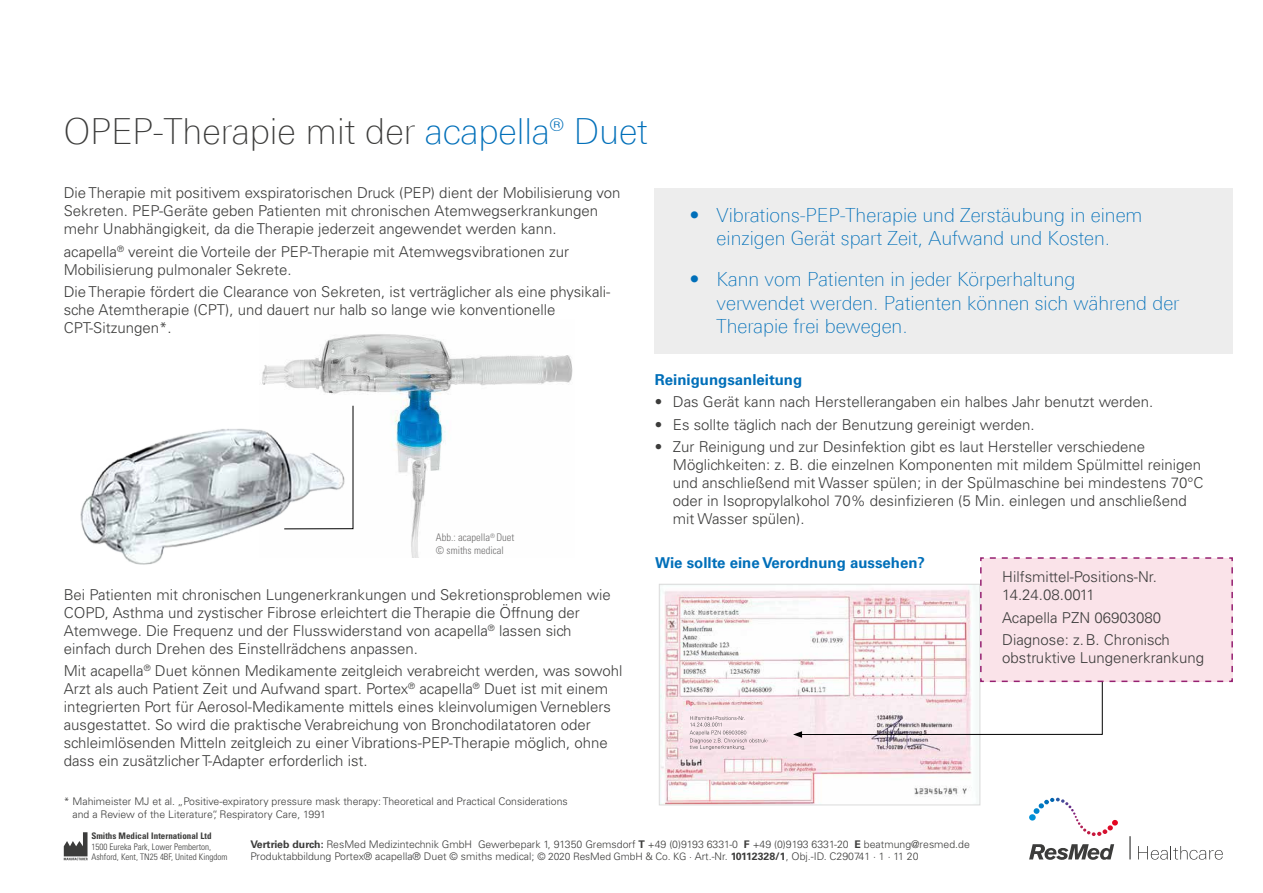
<style>
.page{position:relative;width:1263px;height:893px;background:#fff}
.page>*{position:absolute;margin:0;border:0;box-sizing:border-box;transform-origin:0 0}
.t1{font:100 36px "Linotype Univers 230";color:#3c3c3b}
.t2{font:100 19.5px/23.4px "Linotype Univers 230";color:#006fb9;text-align:center}
.t3{font:300 15px/18px "Univers LT Std";color:#3c3c3b}
.t4{font:700 15px "Univers LT Std";color:#006fb9}
.t5{font:300 10.5px/12.6px "Univers LT Std";color:#3c3c3b}
.t6{font:300 condensed 10.5px/12.6px "Univers LT Std";color:#706f6f}
.t7{font:300 condensed 9px/10.5px "Univers LT Std";color:#3c3c3b}
.t8{font:700 condensed 9px "Univers LT Std";color:#3c3c3b}
.s1{color:#006fb9}
.s2{font-weight:700}
.s3{font-size:10.2px}
</style>
<div class="page">
<img style="left:262px;top:334px;width:311px;height:224px">
<img style="left:81px;top:426px;width:271px;height:139px">
<svg style="left:284px;top:405px;width:69px;height:124px"></svg>
<img style="left:661px;top:591px;width:311px;height:212px">
<div style="left:659px;top:584px;width:321px;height:221px;border:1px solid #dadada"></div>
<div style="left:655px;top:188px;width:578px;height:165px;background:#ededed"></div>
<svg style="left:690px;top:716px;width:78px;height:34px;background:#e8d7dc"></svg>
<svg style="left:793px;top:557px;width:440px;height:181px"></svg>
<div style="left:1029px;top:814px;width:7px;height:7px;background:#0090d7;border-radius:50%"></div>
<svg style="left:1033px;top:798px;width:85px;height:38px"></svg>
<svg style="left:1029px;top:844px;width:85px;height:16px"></svg>
<hr style="left:1129px;top:836px;width:2px;height:23px;background:#3c3c3b">
<svg style="left:1138px;top:846px;width:85px;height:14px"></svg>
<svg style="left:64px;top:832px;width:24px;height:28px"></svg>
<h1 class="t1" style="left:64px;top:110px;width:586px">OPEP-Therapie mit der <span class="s1">acapella® Duet</span></h1>
<p class="t3" style="left:64px;top:184px;width:558px">Die Therapie mit positivem exspiratorischen Druck (PEP) dient der Mobilisierung von<br>Sekreten. PEP-Geräte geben Patienten mit chronischen Atemwegserkrankungen mehr Unabhängigkeit, da die Therapie jederzeit angewendet werden kann.</p>
<p class="t3" style="left:64px;top:242px;width:507px">acapella<sup>®</sup> vereint die Vorteile der PEP-Therapie mit Atemwegsvibrationen zur<br>Mobilisierung pulmonaler Sekrete.</p>
<p class="t3" style="left:64px;top:283px;width:548px">Die Therapie fördert die Clearance von Sekreten, ist verträglicher als eine physikali&shy;sche Atemtherapie (CPT), und dauert nur halb so lange wie konventionelle<br>CPT-Sitzungen*.</p>
<p class="t6" style="left:436px;top:531px;width:80px">Abb.: acapella<sup>®</sup> Duet © smiths medical</p>
<p class="t3" style="left:64px;top:586px;width:549px">Bei Patienten mit chronischen Lungenerkrankungen und Sekretionsproblemen wie COPD, Asthma und zystischer Fibrose erleichtert die Therapie die Öffnung der Atemwege. Die Frequenz und der Flusswiderstand von acapella<sup>®</sup> lassen sich einfach durch Drehen des Einstellrädchens anpassen.</p>
<p class="t3" style="left:64px;top:662px;width:560px">Mit acapella<sup>®</sup> Duet können Medikamente zeitgleich verabreicht werden, was sowohl Arzt als auch Patient Zeit und Aufwand spart. Portex<sup>®</sup> acapella<sup>®</sup> Duet ist mit einem integrierten Port für Aerosol-Medikamente mittels eines kleinvolumigen Verneblers ausgestattet. So wird die praktische Verabreichung von Bronchodilatatoren oder schleimlösenden Mitteln zeitgleich zu einer Vibrations-PEP-Therapie möglich, ohne dass ein zusätzlicher T-Adapter erforderlich ist.</p>
<p class="t5" style="left:73px;top:795px;width:497px;text-indent:-9px">* Mahimeister MJ et al. „Positive-expiratory pressure mask therapy: Theoretical and Practical Considerations and a Review of the Literature“, Respiratory Care, 1991</p>
<h2 class="t2" style="left:690px;top:203px;width:454px">• Vibrations-PEP-Therapie und Zerstäubung in einem einzigen Gerät spart Zeit, Aufwand und Kosten.</h2>
<h2 class="t2" style="left:717px;top:268px;width:464px;text-align:left;text-indent:-27px">• Kann vom Patienten in jeder Körperhaltung<br>verwendet werden. Patienten können sich während der<br>Therapie frei bewegen.</h2>
<p class="t4" style="left:655px;top:371px;width:149px">Reinigungsanleitung</p>
<p class="t3" style="left:655px;top:393px;width:500px">• Das Gerät kann nach Herstellerangaben ein halbes Jahr benutzt werden.</p>
<p class="t3" style="left:655px;top:415px;width:381px">• Es sollte täglich nach der Benutzung gereinigt werden.</p>
<p class="t3" style="left:673px;top:438px;width:532px;text-indent:-18px">• Zur Reinigung und zur Desinfektion gibt es laut Hersteller verschiedene Möglichkeiten: z. B. die einzelnen Komponenten mit mildem Spülmittel reinigen und anschließend mit Wasser spülen; in der Spülmaschine bei mindestens 70°C oder in Isopropylalkohol 70% desinfizieren (5 Min. einlegen und anschließend mit Wasser spülen).</p>
<p class="t4" style="left:655px;top:554px;width:271px">Wie sollte eine Verordnung aussehen?</p>
<p class="t3" style="left:1002px;top:568px;width:156px">Hilfsmittel-Positions-Nr.<br>14.24.08.0011</p>
<p class="t3" style="left:1002px;top:606px;width:169px;line-height:22.2px">Acapella PZN 06903080<br>Diagnose: z.B. Chronisch</p>
<p class="t3" style="left:1002px;top:648px;width:203px">obstruktive Lungenerkrankung</p>
<p class="t8" style="left:91px;top:830px;width:122px">Smiths Medical International Ltd</p>
<p class="t7" style="left:91px;top:841px;width:138px">1500 Eureka Park, Lower Pemberton,<br>Ashford, Kent, TN25 4BF, United Kingdom</p>
<p class="t5" style="left:250px;top:838px;width:721px"><span class="s2">Vertrieb durch:</span> ResMed Medizintechnik GmbH Gewerbepark 1, 91350 Gremsdorf <span class="s2">T</span> +49 (0)9193 6331-0 <span class="s2">F</span> +49 (0)9193 6331-20 <span class="s2">E</span> beatmung@resmed.de<br>Produktabbildung Portex® acapella® Duet © smiths medical; <span class="s3">© 2020 ResMed GmbH &amp; Co. KG ·</span> Art.-Nr. <span class="s2">10112328/1</span>, Obj.-ID. C290741 · 1 · 11 20</p>
</div>
